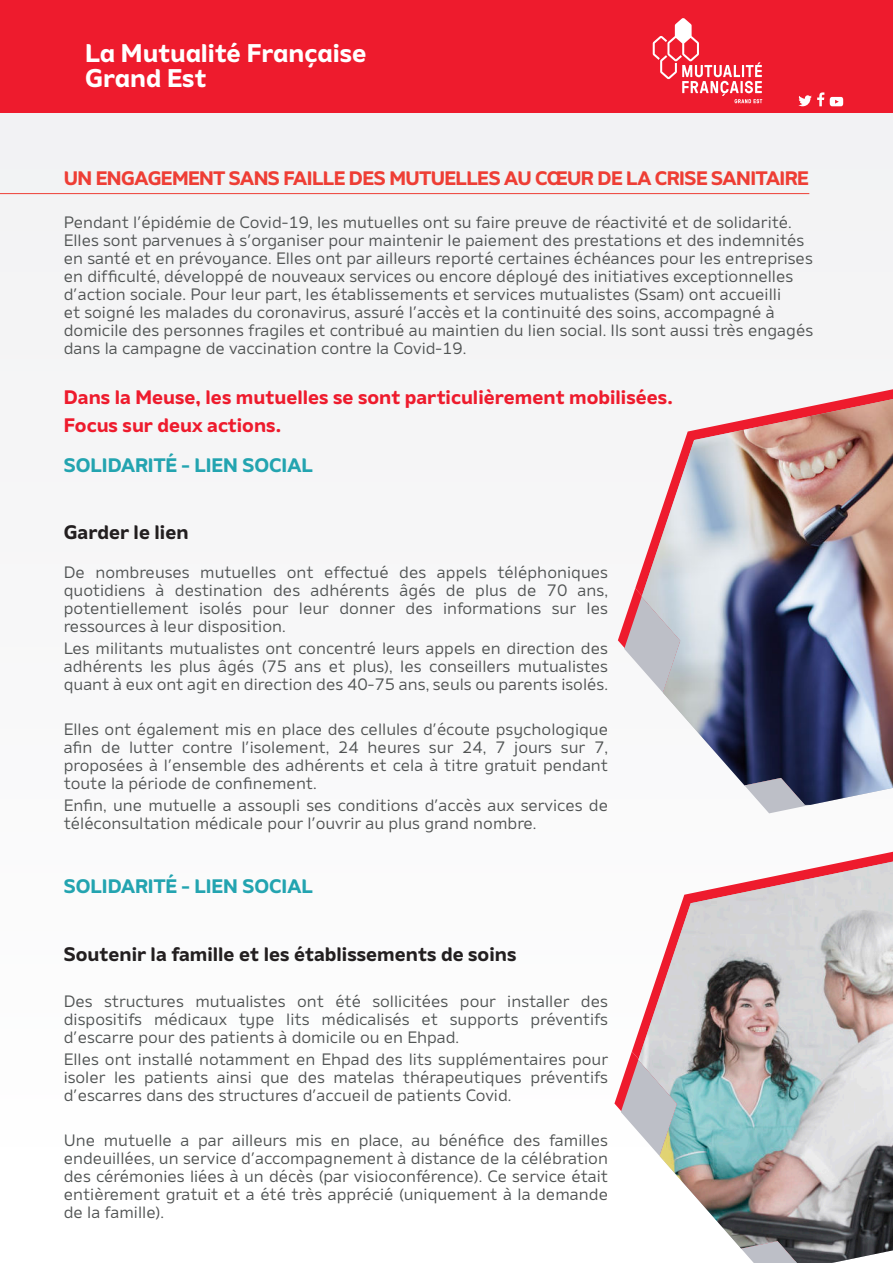
<style>
.page{position:relative;width:893px;height:1263px;background:#fff}
.page>*{position:absolute;margin:0;border:0;box-sizing:border-box;transform-origin:0 0}
.t1{font:700 25.5px/25.5px "Amino Alt";color:#fff}
.t2{font:700 19.5px/27.8px "Amino";color:#ee1b2d}
.t3{font:700 19.5px "Amino";letter-spacing:-.025em;color:#ee3e35}
.t4{font:700 19.5px "Amino";color:#231f20}
.t5{font:700 19.5px "Amino";color:#23a4b0}
.t6{font:16.5px/18px "Amino";color:#505353;text-align:justify}
</style>
<div class="page">
<div style="left:0;top:0;width:893px;height:113px;background:#ee1b2d"></div>
<svg style="left:830px;top:97px;width:13px;height:9px"></svg>
<svg style="left:798px;top:92px;width:26px;height:14px"></svg>
<div style="left:0;top:113px;width:893px;height:1033px;background:#f7f7f8"></div>
<hr style="left:0;top:193px;width:809px;height:1px;background:#ee3e35">
<img style="left:642px;top:399px;width:251px;height:406px">
<svg style="left:618px;top:588px;width:62px;height:105px"></svg>
<svg style="left:738px;top:769px;width:68px;height:44px"></svg>
<img style="left:638px;top:861px;width:255px;height:402px">
<svg style="left:614px;top:1051px;width:63px;height:105px"></svg>
<svg style="left:735px;top:1232px;width:62px;height:31px;background:#909094"></svg>
<svg style="left:653px;top:18px;width:109px;height:85px"></svg>
<h1 class="t1" style="left:85px;top:42px;width:283px">La Mutualité Française<br>Grand Est</h1>
<p class="t3" style="left:64px;top:166px;width:747px">UN ENGAGEMENT SANS FAILLE DES MUTUELLES AU CŒUR DE LA CRISE SANITAIRE</p>
<p class="t6" style="left:64px;top:215px;width:751px;text-align:left">Pendant l’épidémie de Covid-19, les mutuelles ont su faire preuve de réactivité et de solidarité.<br>Elles sont parvenues à s’organiser pour maintenir le paiement des prestations et des indemnités en santé et en prévoyance. Elles ont par ailleurs reporté certaines échéances pour les entreprises en difficulté, développé de nouveaux services ou encore déployé des initiatives exceptionnelles d’action sociale. Pour leur part, les établissements et services mutualistes (Ssam) ont accueilli<br>et soigné les malades du coronavirus, assuré l’accès et la continuité des soins, accompagné à domicile des personnes fragiles et contribué au maintien du lien social. Ils sont aussi très engagés dans la campagne de vaccination contre la Covid-19.</p>
<p class="t2" style="left:64px;top:383px;width:610px">Dans la Meuse, les mutuelles se sont particulièrement mobilisées.<br>Focus sur deux actions.</p>
<p class="t5" style="left:64px;top:453px;width:250px">SOLIDARITÉ - LIEN SOCIAL</p>
<p class="t4" style="left:64px;top:521px;width:126px">Garder le lien</p>
<p class="t6" style="left:64px;top:564px;width:546px">De nombreuses mutuelles ont effectué des appels téléphoniques quotidiens à destination des adhérents âgés de plus de 70 ans, potentiellement isolés pour leur donner des informations sur les ressources à leur disposition.</p>
<p class="t6" style="left:64px;top:641px;width:546px">Les militants mutualistes ont concentré leurs appels en direction des adhérents les plus âgés (75 ans et plus), les conseillers mutualistes quant à eux ont agit en direction des 40-75 ans, seuls ou parents isolés.</p>
<p class="t6" style="left:64px;top:721px;width:546px">Elles ont également mis en place des cellules d’écoute psychologique afin de lutter contre l’isolement, 24 heures sur 24, 7 jours sur 7, proposées à l’ensemble des adhérents et cela à titre gratuit pendant toute la période de confinement.</p>
<p class="t6" style="left:64px;top:797px;width:546px">Enfin, une mutuelle a assoupli ses conditions d’accès aux services de téléconsultation médicale pour l’ouvrir au plus grand nombre.</p>
<p class="t5" style="left:64px;top:874px;width:250px">SOLIDARITÉ - LIEN SOCIAL</p>
<p class="t4" style="left:64px;top:942px;width:454px">Soutenir la famille et les établissements de soins</p>
<p class="t6" style="left:64px;top:993px;width:546px">Des structures mutualistes ont été sollicitées pour installer des dispositifs médicaux type lits médicalisés et supports préventifs d’escarre pour des patients à domicile ou en Ehpad.</p>
<p class="t6" style="left:64px;top:1052px;width:546px">Elles ont installé notamment en Ehpad des lits supplémentaires pour isoler les patients ainsi que des matelas thérapeutiques préventifs d’escarres dans des structures d’accueil de patients Covid.</p>
<p class="t6" style="left:64px;top:1132px;width:546px">Une mutuelle a par ailleurs mis en place, au bénéfice des familles endeuillées, un service d’accompagnement à distance de la célébration des cérémonies liées à un décès (par visioconférence). Ce service était entièrement gratuit et a été très apprécié (uniquement à la demande de la famille).</p>
</div>
